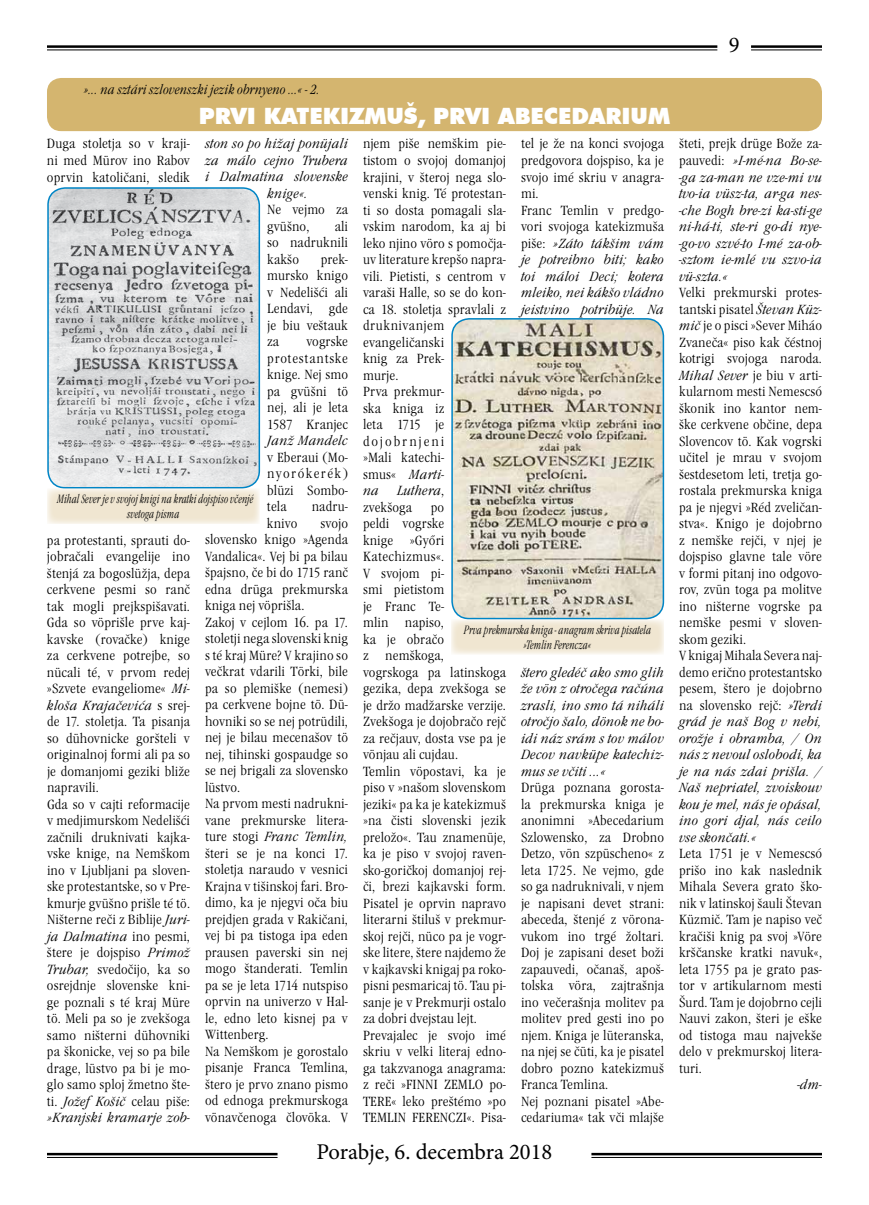
<style>
.page{position:relative;width:869px;height:1205px;background:#fff}
.page>*{position:absolute;margin:0;border:0;box-sizing:border-box;transform-origin:0 0}
.t1{font:900 22.5px "Futura BT";color:#fff}
.t2{font:22.5px "Minion Pro";color:#000}
.t3{font:13.75px/16.5px "Garamond Itc TEE Ligh Cond";letter-spacing:.01em;color:#000;scale:1.1 1}
.t4{font:13.75px/16.5px "Garamond Itc TEE Ligh Cond Ital";letter-spacing:.01em;color:#000;text-align:justify;scale:1.1 1}
.t5{font:13.75px "Garamond Itc TEE Ligh Cond Ital";letter-spacing:.01em;color:#000}
.t6{font:13.75px "Garamond Itc TEE Ligh Cond Ital";letter-spacing:-.015em;color:#000;scale:1.1 1}
.t7{font:12.5px/15px "Garamond Itc TEE Ligh Cond Ital";color:#000;text-align:center;scale:.8 1}
.s1{font-family:"Garamond Itc TEE Ligh Cond"}
.s2{font-family:"Garamond Itc TEE Ligh Cond Ital"}
</style>
<div class="page">
<hr style="left:750px;top:45px;width:71px;height:3px;background:#000">
<hr style="left:750px;top:50px;width:71px;height:1px;background:#000">
<hr style="left:47px;top:45px;width:670px;height:3px;background:#000">
<hr style="left:47px;top:50px;width:670px;height:1px;background:#000">
<hr style="left:47px;top:1153px;width:230px;height:2px;background:#000">
<hr style="left:47px;top:1157px;width:230px;height:1px;background:#000">
<hr style="left:591px;top:1153px;width:230px;height:2px;background:#000">
<hr style="left:591px;top:1157px;width:230px;height:1px;background:#000">
<div style="left:47px;top:78px;width:774px;height:53px;background:#d4b56f;border-radius:14px"></div>
<img style="left:454px;top:319px;width:209px;height:299px">
<div style="left:451px;top:318px;width:212px;height:301px;border:2px solid #0085c6;border-radius:17px"></div>
<svg style="left:451px;top:619px;width:212px;height:35px;background:#f0e8d6"></svg>
<img style="left:50px;top:188px;width:209px;height:300px">
<div style="left:47px;top:187px;width:213px;height:301px;border:2px solid #0085c6;border-radius:17px"></div>
<svg style="left:47px;top:488px;width:213px;height:36px;background:#efe8d6"></svg>
<p class="t5" style="left:84px;top:81px;width:237px">»... na sztári szlovenszki jezik obrnyeno …« - 2.</p>
<h1 class="t1" style="left:199px;top:102px;width:30px">PRVI</h1>
<h1 class="t1" style="left:264px;top:102px;width:17px">KATEKIZMUŠ</h1>
<h1 class="t1" style="left:417px;top:102px;width:30px">, PRVI</h1>
<h1 class="t1" style="left:498px;top:102px;width:17px">ABECEDARIUM</h1>
<h1 class="t2" style="left:728px;top:30px;width:12px">9</h1>
<p class="t4" style="left:205px;top:136px;width:131px">ston so po hižaj ponüjali</p>
<p class="t4" style="left:205px;top:152px;width:131px">za málo cejno Trubera</p>
<p class="t4" style="left:205px;top:169px;width:131px">i Dalmatina slovenske</p>
<p class="t4" style="left:267px;top:185px;width:39px">knige«.</p>
<p class="t3" style="left:267px;top:201px;width:75px">Ne vejmo za gvüšno,</p>
<p class="t3" style="left:47px;top:136px;width:131px;text-align:justify">Duga stoletja so v kraji&shy;ni med Mürov ino Rabov oprvin katoličani, sledik</p>
<p class="t3" style="left:267px;top:218px;width:75px;text-align:justify;text-indent:67px">ali so nadruknili kakšo</p>
<p class="t3" style="left:267px;top:251px;width:75px;text-align:justify;text-indent:54px">prek&shy;mursko knigo v Nedelišći ali Lendavi, gde je biu veštauk za</p>
<p class="t3" style="left:267px;top:333px;width:75px;text-align:justify;text-indent:39px">vogrske protestantske knige. Nej smo pa gvüšni tö nej, ali je leta 1587 Kranjec</p>
<p class="t4" style="left:267px;top:433px;width:75px">Janž Mandelc</p>
<p class="t3" style="left:267px;top:449px;width:75px;text-align:justify">v Eberaui (Mo&shy;nyorókerék) blüzi Sombo&shy;tela</p>
<p class="t7" style="left:57px;top:492px;width:247px">Mihal Sever je v svojoj knigi na kratki dojspiso včenjé svetoga pisma</p>
<p class="t3" style="left:311px;top:498px;width:34px">nadru-</p>
<p class="t3" style="left:267px;top:515px;width:29px">knivo</p>
<p class="t3" style="left:205px;top:515px;width:131px;text-indent:115px">svojo slovensko knigo »Agenda<br>Vandalica«. Vej bi pa bilau špajsno, če bi do 1715 ranč edna drüga prekmurska kniga nej vöprišla.<br>Zakoj v cejlom 16. pa 17. stoletji nega slovenski knig s té kraj Müre? V krajino so večkrat vdarili Törki, bile pa so plemiške (nemesi) pa cerkvene bojne tö. Dü&shy;hovniki so se nej potrüdili, nej je bilau mecenašov tö nej, tihinski gospaudge so se nej brigali za slovensko lüstvo.<br>Na prvom mesti nadrukni&shy;vane prekmurske litera-</p>
<p class="t4" style="left:205px;top:829px;width:131px"><span class="s1">ture stogi</span> Franc Temlin,</p>
<p class="t3" style="left:205px;top:845px;width:131px">šteri se je na konci 17. stoletja naraudo v vesnici<br>Krajna v tišinskoj fari. Bro&shy;dimo, ka je njegvi oča biu prejdjen grada v Rakičani, vej bi pa tistoga ipa eden prausen paverski sin nej mogo štanderati. Temlin pa se je leta 1714 nutspiso oprvin na univerzo v Hal&shy;le, edno leto kisnej pa v<br>Wittenberg.<br>Na Nemškom je gorostalo pisanje Franca Temlina, štero je prvo znano pismo od ednoga prekmurskoga vönavčenoga človöka. V</p>
<p class="t3" style="left:47px;top:532px;width:132px;text-align:justify">pa protestanti, sprauti do&shy;jobračali evangelije ino štenjá za bogoslüžja, depa cerkvene pesmi so ranč tak mogli prejkspišavati.<br>Gda so vöprišle prve kaj&shy;kavske (rovačke) knige za cerkvene potrejbe, so nücali té, v prvom redej »Szvete evangeliome« <span class="s2">Mi-</span></p>
<p class="t4" style="left:47px;top:697px;width:131px">kloša Krajačevića <span class="s1">s srej-</span></p>
<p class="t3" style="left:47px;top:713px;width:132px">de 17. stoletja. Ta pisanja so dühovnicke goršteli v originalnoj formi ali pa so je domanjomi geziki bliže napravili.<br>Gda so v cajti reformacije v medjimurskom Nedelišći začnili druknivati kajka&shy;vske knige, na Nemškom ino v Ljubljani pa sloven&shy;ske protestantske, so v Pre&shy;kmurje gvüšno prišle té tö.<br>Ništerne reči z Biblije <span class="s2">Juri-</span></p>
<p class="t4" style="left:47px;top:928px;width:131px">ja Dalmatina <span class="s1">ino pesmi,</span></p>
<p class="t3" style="left:47px;top:944px;width:131px;text-align:justify">štere je dojspiso <span class="s2">Primož Trubar,</span> svedočijo, ka so osrejdnje slovenske kni&shy;ge poznali s té kraj Müre tö. Meli pa so je zvekšoga samo ništerni dühovniki pa škonicke, vej so pa bile drage, lüstvo pa bi je mo&shy;glo samo sploj žmetno šte&shy;ti. <span class="s2">Jožef Košič</span> celau piše:</p>
<p class="t6" style="left:47px;top:1110px;width:132px">»Kranjski kramarje zob-</p>
<p class="t3" style="left:363px;top:136px;width:131px">njem piše nemškim pie&shy;tistom o svojoj domanjoj krajini, v šteroj nega slo&shy;venski knig. Té protestan&shy;ti so dosta pomagali sla&shy;vskim narodom, ka aj bi leko njino vöro s pomočja&shy;uv literature krepšo napra&shy;vili. Pietisti, s centrom v varaši Halle, so se do kon&shy;ca 18. stoletja spravlali z druknivanjem evangeličanski<br>knig za Prek-<br>murje.<br>Prva prekmur-<br>ska kniga iz<br>leta 1715 je dojobrnjeni<br>»Mali katechi-</p>
<p class="t4" style="left:363px;top:466px;width:76px"><span class="s1">smus«</span> Marti&shy;na</p>
<p class="t3" style="left:520px;top:136px;width:131px">tel je že na konci svojoga predgovora dojspiso, ka je svojo imé skriu v anagra&shy;mi.<br>Franc Temlin v predgo&shy;vori svojoga katekizmuša</p>
<p class="t4" style="left:520px;top:235px;width:131px"><span class="s1">piše:</span> »Záto tákšim vám je potreibno biti; kako toi máloi Deci; kotera mleiko, nei kákšo vládno jeistvino potribüje. Na</p>
<p class="t4" style="left:397px;top:483px;width:44px">Luthera<span class="s1">,</span></p>
<p class="t3" style="left:363px;top:499px;width:46px">zvekšoga</p>
<p class="t3" style="left:363px;top:499px;width:131px;text-indent:68px">po<br>peldi vogrske<br>knige »Győri<br>Katechizmus«.<br>V svojom pi-<br>smi pietistom<br>je Franc Te-<br>mlin napiso,<br>ka je obračo<br>z nemškoga,<br>vogrskoga pa latinskoga gezika, depa zvekšoga se je držo madžarske verzije.<br>Zvekšoga je dojobračo rejč za rečjauv, dosta vse pa je vönjau ali cujdau.<br>Temlin vöpostavi, ka je piso v »našom slovenskom jeziki« pa ka je katekizmuš »na čisti slovenski jezik preložo«. Tau znamenüje, ka je piso v svojoj raven&shy;sko-goričkoj domanjoj rej&shy;či, brezi kajkavski form.<br>Pisatel je oprvin napravo literarni štiluš v prekmur&shy;skoj rejči, nüco pa je vogr&shy;ske litere, štere najdemo že v kajkavski knigaj pa roko&shy;pisni pesmaricaj tö. Tau pi&shy;sanje je v Prekmurji ostalo za dobri dvejstau lejt.<br>Prevajalec je svojo imé skriu v velki literaj edno&shy;ga takzvanoga anagrama: z reči »FINNI ZEMLO po-<br>TERE« leko preštémo »po<br>TEMLIN FERENCZI«. Pisa-</p>
<p class="t7" style="left:463px;top:623px;width:235px">Prva prekmurska kniga - anagram skriva pisatela »Temlin Ferencza«</p>
<p class="t4" style="left:520px;top:664px;width:132px">štero gledéč ako smo glih že vön z otročega račúna zrasli, ino smo tá niháli otročjo šalo, dönok ne bo&shy;idi náz srám s tov málov Decov navküpe katechiz&shy;mus se včiti ...«</p>
<p class="t3" style="left:520px;top:779px;width:131px">Drüga poznana gorosta&shy;la prekmurska kniga je anonimni »Abecedarium<br>Szlowensko, za Drobno<br>Detzo, vön szpüscheno« z leta 1725. Ne vejmo, gde so ga nadruknivali, v njem je napisani devet strani: abeceda, štenjé z vörona&shy;vukom ino trgé žoltari.<br>Doj je zapisani deset boži zapauvedi, očanaš, apoš&shy;tolska vöra, zajtrašnja ino večerašnja molitev pa molitev pred gesti ino po njem. Kniga je lüteranska, na njej se čüti, ka je pisatel dobro pozno katekizmuš<br>Franca Temlina.<br>Nej poznani pisatel »Abe&shy;cedariuma« tak vči mlajše</p>
<h1 class="t2" style="left:316px;top:1137px;width:237px">Porabje, 6. decembra 2018</h1>
<p class="t3" style="left:678px;top:136px;width:131px">šteti, prejk drüge Bože za-</p>
<p class="t4" style="left:678px;top:153px;width:131px"><span class="s1">pauvedi:</span> »I-mé-na Bo-se--ga za-man ne vze-mi vu tvo-ia vüsz-ta, ar-ga nes--che Bogh bre-zi ka-sti-ge ni-há-ti, ste-ri go-di nye--go-vo szvé-to I-mé za-ob--sztom ie-mlé vu szvo-ia vü-szta.«</p>
<p class="t3" style="left:678px;top:284px;width:132px">Velki prekmurski protes&shy;tantski pisatel <span class="s2">Števan Küz&shy;mič</span> je o pisci »Sever Miháo<br>Zvaneča« piso kak čéstnoj kotrigi svojoga naroda.<br><span class="s2">Mihal Sever</span> je biu v arti&shy;kularnom mesti Nemescsó škonik ino kantor nem&shy;ške cerkvene občine, depa<br>Slovencov tö. Kak vogrski učitel je mrau v svojom šestdesetom leti, tretja go&shy;rostala prekmurska kniga pa je njegvi »Réd zveličan&shy;stva«. Knigo je dojobrno z nemške rejči, v njej je dojspiso glavne tale vöre v formi pitanj ino odgovo&shy;rov, zvün toga pa molitve ino ništerne vogrske pa nemške pesmi v sloven&shy;skom geziki.<br>V knigaj Mihala Severa naj&shy;demo erično protestantsko pesem, štero je dojobrno na slovensko rejč: <span class="s2">»Terdi</span></p>
<p class="t4" style="left:678px;top:714px;width:131px">grád je naš Bog v nebi, orožje i obramba, / On nás z nevoul oslobodi, ka je na nás zdai prišla. / Naš nepriatel, zvoiskouv kou je mel, nás je opásal, ino gori djal, nás ceilo vse skončati.«</p>
<p class="t3" style="left:678px;top:845px;width:131px;text-align:justify">Leta 1751 je v Nemescsó prišo ino kak naslednik Mihala Severa grato ško&shy;nik v latinskoj šauli Števan Küzmič. Tam je napiso več kračiši knig pa svoj »Vöre krščanske kratki navuk«, leta 1755 pa je grato pas&shy;tor v artikularnom mesti Šurd. Tam je dojobrno cejli Nauvi zakon, šteri je eške od tistoga mau najvekše delo v prekmurskoj litera&shy;turi.</p>
<p class="t4" style="left:797px;top:1077px;width:24px">-dm-</p>
</div>
